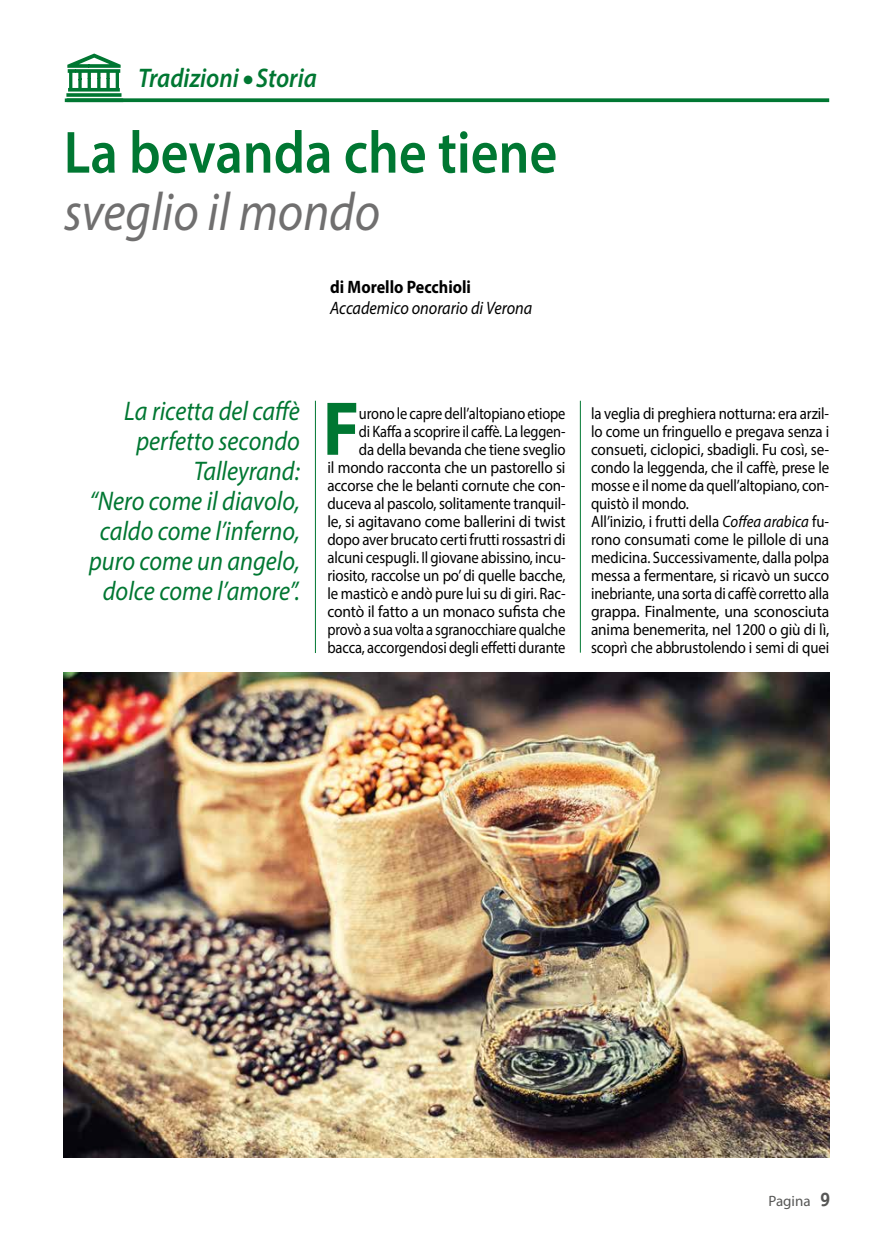
<style>
.page{position:relative;width:893px;height:1255px;background:#fff}
.page>*{position:absolute;margin:0;border:0;box-sizing:border-box;transform-origin:0 0}
.t1{font:700 76.95px "Myriad Pro";color:#007732;scale:.91 1}
.t2{font:600 60px "Myriad Pro";color:#007732;scale:.9 1}
.t3{font:italic 54px "Myriad Pro";color:#706f6f;scale:.9 1}
.t4{font:italic 27px/30px "Myriad Pro";color:#007732;text-align:right;scale:.9 1}
.t5{font:italic 600 27px "Myriad Pro";color:#007732;scale:.9 1}
.t6{font:italic 18px "Myriad Pro";color:#000;scale:.9 1}
.t7{font:700 18px "Myriad Pro";color:#000;scale:.9 1}
.t8{font:16.5px/18px "Myriad Pro";letter-spacing:-.01em;color:#000;text-align:right;scale:.88 1}
.t9{font:16.5px/18px "Myriad Pro";letter-spacing:-.01em;color:#000;scale:.9 1}
.t10{font:15px "Myriad Pro";color:#575756}
.s1{font-style:italic}
.s2{font-family:"Officina Sans ITC Std";font-weight:700;font-size:19.5px}
</style>
<div class="page">
<svg style="left:67px;top:54px;width:54px;height:38px"></svg>
<svg style="left:66px;top:93px;width:55px;height:4px"></svg>
<svg style="left:67px;top:98px;width:762px;height:4px;background:#158243"></svg>
<hr style="left:580px;top:401px;width:1px;height:251px;background:#007732">
<hr style="left:315px;top:401px;width:1px;height:252px;background:#007732">
<img style="left:64px;top:672px;width:765px;height:485px">
<h3 class="t5" style="left:138px;top:61px;width:200px">Tradizioni ● Storia</h3>
<h2 class="t2" style="left:64px;top:114px;width:550px">La bevanda che tiene</h2>
<h3 class="t3" style="left:64px;top:178px;width:353px">sveglio il mondo</h3>
<p class="t7" style="left:330px;top:275px;width:158px">di Morello Pecchioli</p>
<p class="t6" style="left:330px;top:297px;width:226px">Accademico onorario di Verona</p>
<h3 class="t4" style="left:89px;top:395px;width:235px">La ricetta del caffè perfetto secondo<br>Talleyrand:<br>“Nero come il diavolo, caldo come l’inferno, puro come un angelo, dolce come l’amore”.</h3>
<h1 class="t1" style="left:323px;top:378px;width:42px">F</h1>
<p class="t8" style="left:327px;top:404px;width:272px">urono le capre dell’altopiano etiope<br>di Kaffa a scoprire il caffè. La leggen-<br>da della bevanda che tiene sveglio<br>il mondo racconta che un pastorello si accorse che le belanti cornute che con&shy;duceva al pascolo, solitamente tranquil&shy;le, si agitavano come ballerini di twist dopo aver brucato certi frutti rossastri di alcuni cespugli. Il giovane abissino, incu&shy;riosito, raccolse un po’ di quelle bacche, le masticò e andò pure lui su di giri. Rac&shy;contò il fatto a un monaco sufista che provò a sua volta a sgranocchiare qualche bacca, accorgendosi degli effetti durante</p>
<p class="t9" style="left:591px;top:404px;width:266px">la veglia di preghiera notturna: era arzil&shy;lo come un fringuello e pregava senza i consueti, ciclopici, sbadigli. Fu così, se&shy;condo la leggenda, che il caffè, prese le mosse e il nome da quell’altopiano, con&shy;quistò il mondo.<br>All’inizio, i frutti della <span class="s1">Coffea arabica</span> fu&shy;rono consumati come le pillole di una medicina. Successivamente, dalla polpa messa a fermentare, si ricavò un succo inebriante, una sorta di caffè corretto alla grappa. Finalmente, una sconosciuta anima benemerita, nel 1200 o giù di lì, scoprì che abbrustolendo i semi di quei</p>
<p class="t10" style="left:768px;top:1191px;width:64px">Pagina <span class="s2">9</span></p>
</div>
